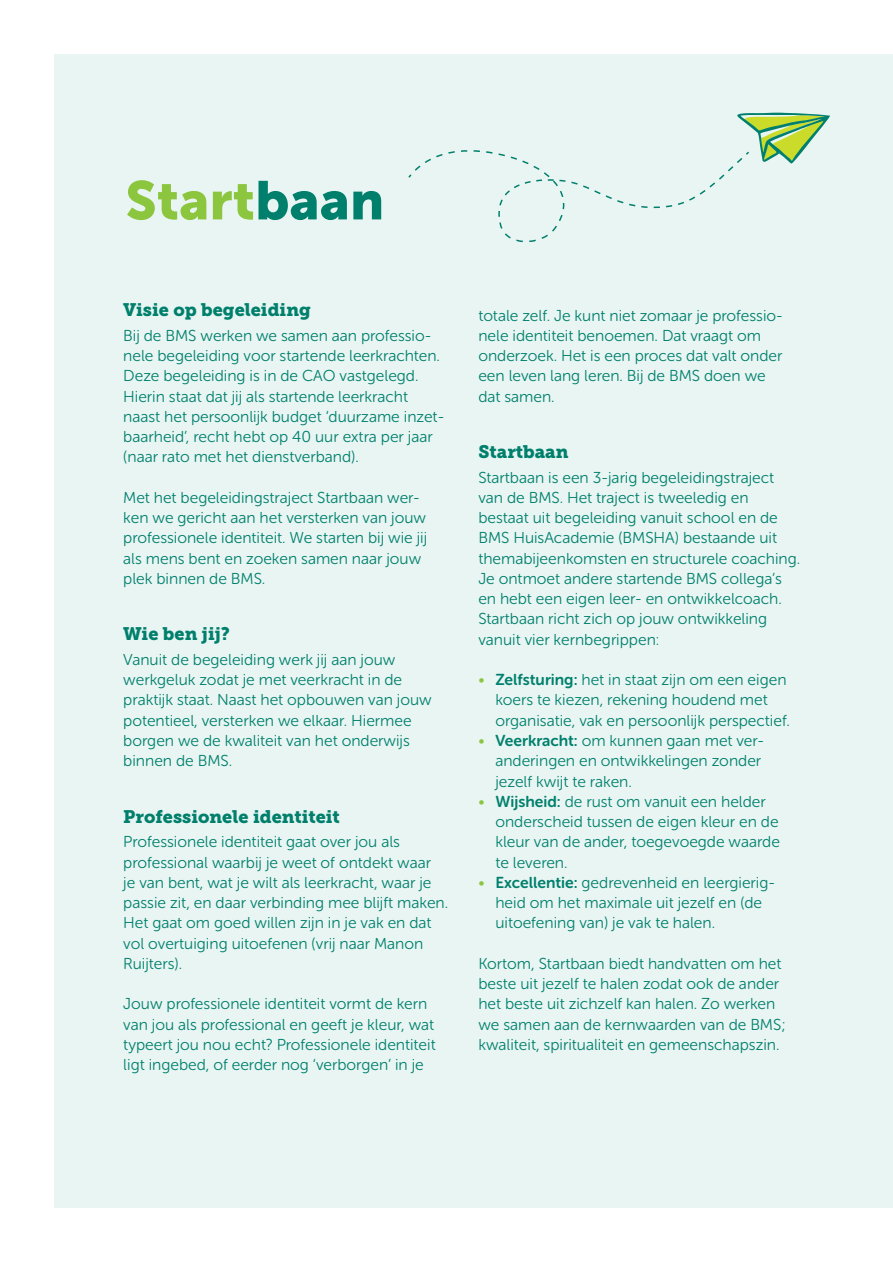
<style>
.page{position:relative;width:893px;height:1263px;background:#fff}
.page>*{position:absolute;margin:0;border:0;box-sizing:border-box;transform-origin:0 0}
.bt{font:54px "Museo Sans 900";color:#8bc63e}
.kopje2{font:18px "Museo Slab 900";color:#00806c}
.kopje{font:18px "Museo Slab 900";color:#00806c}
.bt-2{font:15.75px/20.2px "Museo Sans Rounded 300";color:#00806c}
.opsomming{font:15.75px/20.2px "Museo Sans Rounded 300";color:#00806c}
.s1{color:#00806c}
.s2{color:#8bc63e}
.s3{font-family:"Museo Sans Rounded 700"}
</style>
<div class="page">
<div style="left:54px;top:54px;width:839px;height:1155px;background:#e9f5f3"></div>
<svg style="left:408px;top:112px;width:422px;height:131px"></svg>
<p class="bt" style="left:125px;top:170px;width:260px">Start<span class="s1">baan</span></p>
<p class="kopje" style="left:123px;top:299px;width:189px">Visie op begeleiding</p>
<p class="bt-2" style="left:123px;top:326px;width:322px">Bij de BMS werken we samen aan professio&shy;nele begeleiding voor startende leerkrachten.<br>Deze begeleiding is in de CAO vastgelegd.<br>Hierin staat dat jij als startende leerkracht naast het persoonlijk budget ‘duurzame inzet&shy;baarheid’, recht hebt op 40 uur extra per jaar (naar rato met het dienstverband).</p>
<p class="bt-2" style="left:123px;top:488px;width:305px">Met het begeleidingstraject Startbaan wer&shy;ken we gericht aan het versterken van jouw professionele identiteit. We starten bij wie jij als mens bent en zoeken samen naar jouw plek binnen de BMS.</p>
<p class="kopje2" style="left:123px;top:623px;width:108px">Wie ben jij?</p>
<p class="bt-2" style="left:123px;top:650px;width:310px">Vanuit de begeleiding werk jij aan jouw werkgeluk zodat je met veerkracht in de praktijk staat. Naast het opbouwen van jouw potentieel, versterken we elkaar. Hiermee borgen we de kwaliteit van het onderwijs binnen de BMS.</p>
<p class="kopje2" style="left:123px;top:806px;width:218px">Professionele identiteit</p>
<p class="bt-2" style="left:123px;top:832px;width:326px">Professionele identiteit gaat over jou als professional waarbij je weet of ontdekt waar<br>je van bent, wat je wilt als leerkracht, waar je passie zit, en daar verbinding mee blijft maken.<br>Het gaat om goed willen zijn in je vak en dat vol overtuiging uitoefenen (vrij naar Manon Ruijters).</p>
<p class="bt-2" style="left:123px;top:994px;width:314px">Jouw professionele identiteit vormt de kern van jou als professional en geeft je kleur, wat typeert jou nou echt? Professionele identiteit ligt ingebed, of eerder nog ‘verborgen’ in je</p>
<p class="bt-2" style="left:478px;top:305px;width:306px">totale zelf. Je kunt niet zomaar je professio&shy;nele identiteit benoemen. Dat vraagt om onderzoek. Het is een proces dat valt onder een leven lang leren. Bij de BMS doen we dat samen.</p>
<p class="kopje2" style="left:478px;top:441px;width:92px">Startbaan</p>
<p class="bt-2" style="left:478px;top:467px;width:323px">Startbaan is een 3-jarig begeleidingstraject van de BMS. Het traject is tweeledig en bestaat uit begeleiding vanuit school en de BMS HuisAcademie (BMSHA) bestaande uit themabijeenkomsten en structurele coaching.<br>Je ontmoet andere startende BMS collega’s en hebt een eigen leer- en ontwikkelcoach.<br>Startbaan richt zich op jouw ontwikkeling vanuit vier kernbegrippen:</p>
<p class="opsomming" style="left:495px;top:670px;width:296px;text-indent:-17px"><span class="s2">•</span> <span class="s3">Zelfsturing:</span> het in staat zijn om een eigen koers te kiezen, rekening houdend met organisatie, vak en persoonlijk perspectief.</p>
<p class="opsomming" style="left:495px;top:731px;width:270px;text-indent:-17px"><span class="s2">•</span> <span class="s3">Veerkracht:</span> om kunnen gaan met ver&shy;anderingen en ontwikkelingen zonder jezelf kwijt te raken.</p>
<p class="opsomming" style="left:495px;top:791px;width:286px;text-indent:-17px"><span class="s2">•</span> <span class="s3">Wijsheid:</span> de rust om vanuit een helder onderscheid tussen de eigen kleur en de kleur van de ander, toegevoegde waarde te leveren.</p>
<p class="opsomming" style="left:495px;top:872px;width:281px;text-indent:-17px"><span class="s2">•</span> <span class="s3">Excellentie:</span> gedrevenheid en leergierig&shy;heid om het maximale uit jezelf en (de uitoefening van) je vak te halen.</p>
<p class="bt-2" style="left:478px;top:953px;width:309px">Kortom, Startbaan biedt handvatten om het beste uit jezelf te halen zodat ook de ander het beste uit zichzelf kan halen. Zo werken we samen aan de kernwaarden van de BMS; kwaliteit, spiritualiteit en gemeenschapszin.</p>
</div>
